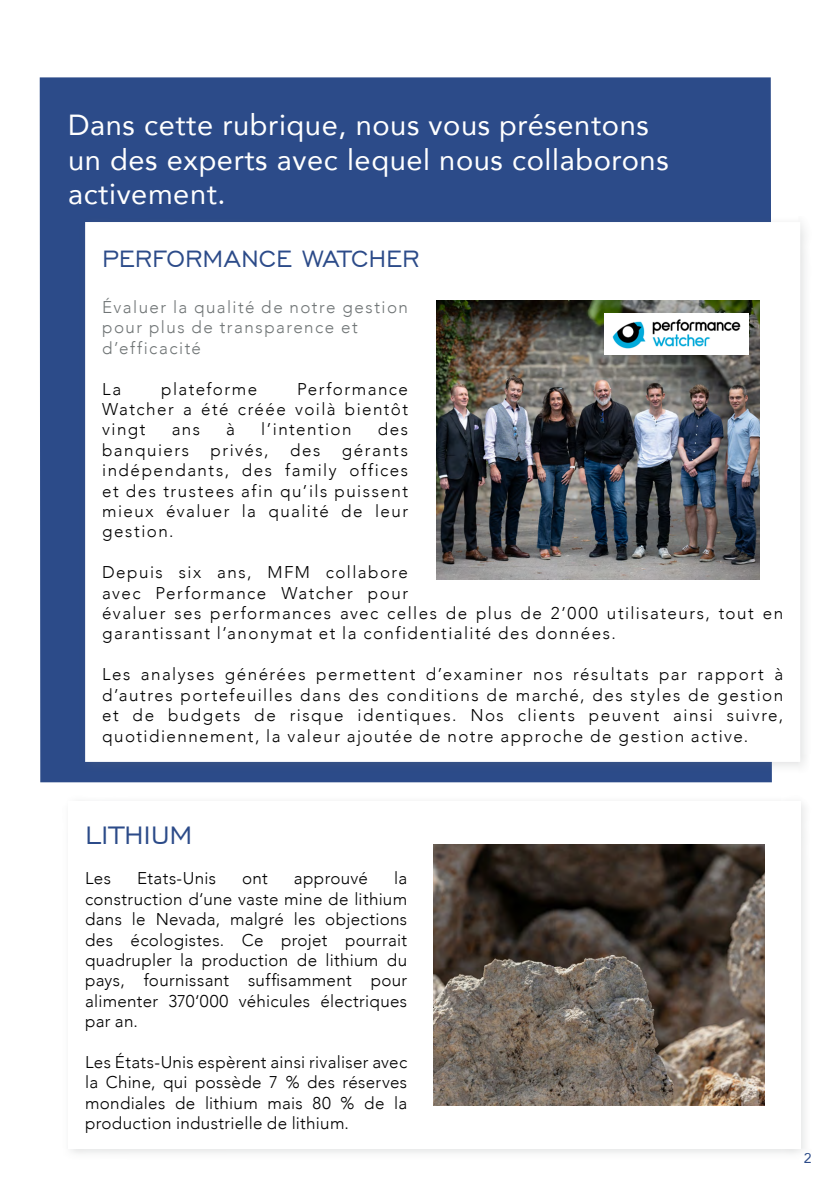
<style>
.page{position:relative;width:840px;height:1191px;background:#fff}
.page>*{position:absolute;margin:0;border:0;box-sizing:border-box;transform-origin:0 0}
.t1{font:32px "Engravers Gothic BT";letter-spacing:.005em;color:#2c4b89}
.t2{font:30px "Engravers Gothic BT";color:#2c4b89}
.t3{font:29px/34.8px "Avenir";letter-spacing:.02em;color:#fff}
.t4{font:300 17px/20.4px "Avenir";letter-spacing:.085em;color:#000;text-align:justify}
.t5{font:300 17px/20.4px "Avenir";letter-spacing:.085em;color:#707576}
.t6{font:300 17px "Avenir";letter-spacing:.02em;color:#000}
.t7{font:14px "Avenir";color:#2c4b89}
</style>
<div class="page">
<div style="left:40px;top:77px;width:731px;height:705px;background:#2c4b89"></div>
<div style="left:79px;top:216px;width:732px;height:557px;background:#707576;opacity:.2"></div>
<svg style="left:85px;top:222px;width:714px;height:540px"></svg>
<img style="left:436px;top:301px;width:323px;height:278px">
<div style="left:62px;top:795px;width:749px;height:365px;background:#707576;opacity:.2"></div>
<div style="left:68px;top:801px;width:731px;height:347px;background:#fff"></div>
<img style="left:433px;top:844px;width:331px;height:261px">
<img style="left:604px;top:313px;width:144px;height:41px">
<h3 class="t3" style="left:68px;top:106px;width:601px">Dans cette rubrique, nous vous présentons un des experts avec lequel nous collaborons activement.</h3>
<h2 class="t2" style="left:102px;top:242px;width:318px">PERFORMANCE WATCHER</h2>
<p class="t5" style="left:102px;top:297px;width:307px">Évaluer la qualité de notre gestion pour plus de transparence et d’efficacité</p>
<p class="t4" style="left:102px;top:378px;width:21px">La</p>
<p class="t4" style="left:161px;top:378px;width:97px">plateforme</p>
<p class="t4" style="left:102px;top:378px;width:307px;text-indent:195px">Performance Watcher a été créée voilà bientôt vingt</p>
<p class="t4" style="left:172px;top:419px;width:30px">ans</p>
<p class="t4" style="left:226px;top:419px;width:10px">à</p>
<p class="t4" style="left:261px;top:419px;width:92px">l’intention</p>
<p class="t4" style="left:377px;top:419px;width:32px">des</p>
<p class="t4" style="left:102px;top:440px;width:88px">banquiers</p>
<p class="t4" style="left:210px;top:440px;width:59px">privés,</p>
<p class="t4" style="left:290px;top:440px;width:32px">des</p>
<p class="t4" style="left:102px;top:440px;width:307px;text-indent:239px">gérants indépendants, des family offices et des trustees afin qu’ils puissent mieux évaluer la qualité de leur gestion.</p>
<p class="t4" style="left:102px;top:562px;width:682px;text-align:left">Depuis six ans, MFM collabore<br>avec Performance Watcher pour<br>évaluer ses performances avec celles de plus de 2’000 utilisateurs, tout en garantissant l’anonymat et la confidentialité des données.</p>
<p class="t4" style="left:102px;top:664px;width:682px">Les analyses générées permettent d’examiner nos résultats par rapport à d’autres portefeuilles dans des conditions de marché, des styles de gestion et de budgets de risque identiques. Nos clients peuvent ainsi suivre, quotidiennement, la valeur ajoutée de notre approche de gestion active.</p>
<h1 class="t1" style="left:85px;top:817px;width:109px">LITHIUM</h1>
<p class="t4" style="left:85px;top:868px;width:27px">Les</p>
<p class="t6" style="left:137px;top:868px;width:80px">Etats-Unis</p>
<p class="t4" style="left:242px;top:868px;width:27px">ont</p>
<p class="t6" style="left:294px;top:868px;width:76px">approuvé</p>
<p class="t4" style="left:85px;top:868px;width:323px;text-indent:309px">la construction d‘une vaste mine de lithium dans le Nevada, malgré les objections des écologistes. Ce projet pourrait quadrupler la production de lithium du pays, fournissant suffisamment pour alimenter 370‘000 véhicules électriques par an.</p>
<p class="t4" style="left:85px;top:1052px;width:323px">Les États-Unis espèrent ainsi rivaliser avec la Chine, qui possède 7 % des réserves mondiales de lithium mais 80 % de la production industrielle de lithium.</p>
<p class="t7" style="left:803px;top:1146px;width:9px">2</p>
</div>
